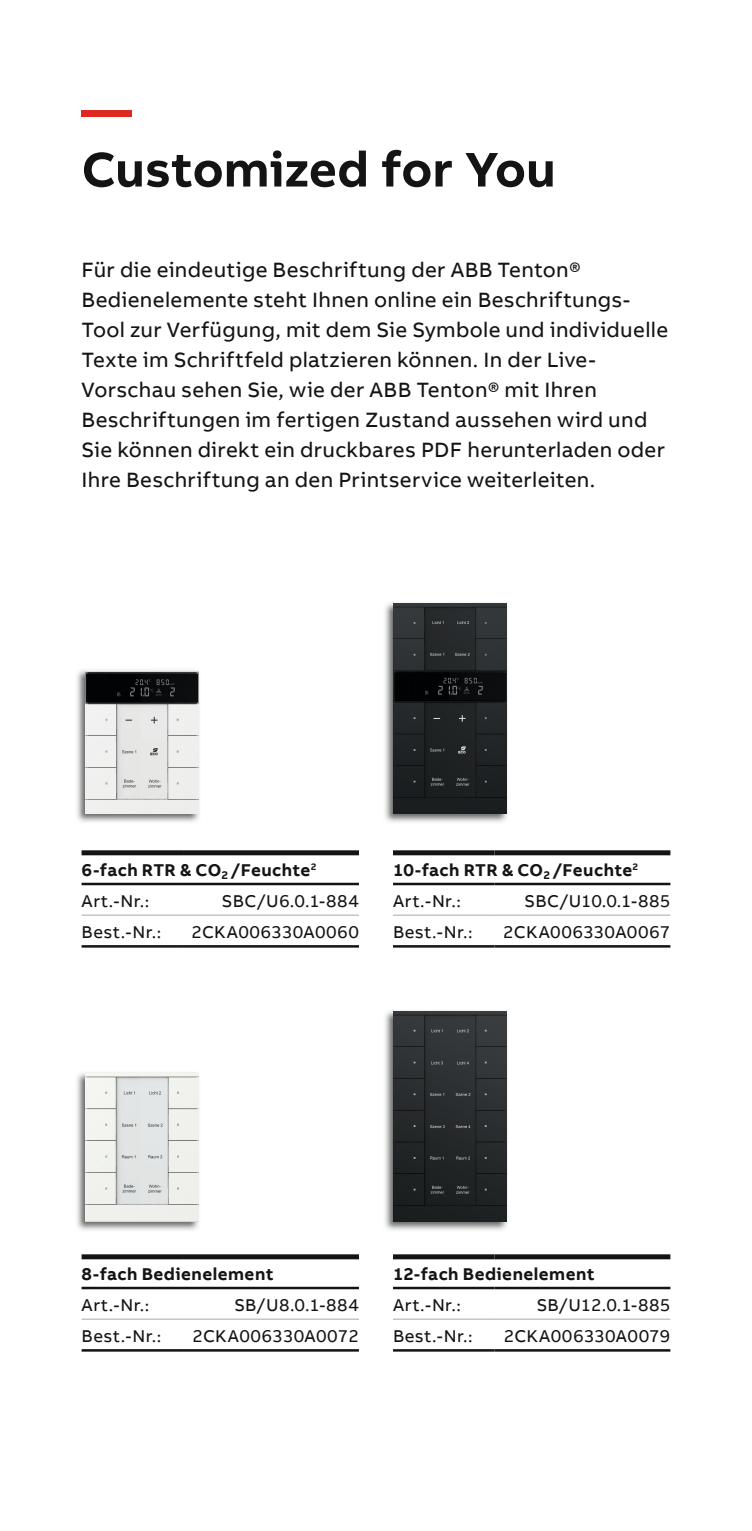
<style>
.page{position:relative;width:752px;height:1531px;background:#fff}
.page>*{position:absolute;margin:0;border:0;box-sizing:border-box;transform-origin:0 0}
.t1{font:700 50px "AB Bvoice";letter-spacing:-.005em;color:#131413}
.t2{font:700 50px "AB Bvoice";color:#de2921}
.t3{font:21.25px/30px "AB Bvoice";letter-spacing:.015em;color:#131413}
.t4{font:17.5px "AB Bvoice";letter-spacing:.02em;color:#131413}
.t5{font:700 17.5px/31.2px "AB Bvoice";letter-spacing:.025em;color:#131413}
.s1{font-weight:400}
</style>
<div class="page">
<img style="left:77px;top:1072px;width:122px;height:158px">
<img style="left:85px;top:1073px;width:113px;height:148px">
<img style="left:385px;top:1011px;width:122px;height:219px">
<img style="left:393px;top:1011px;width:113px;height:211px">
<img style="left:77px;top:670px;width:122px;height:152px">
<img style="left:85px;top:670px;width:113px;height:144px">
<img style="left:385px;top:603px;width:122px;height:219px">
<img style="left:393px;top:603px;width:113px;height:211px">
<div style="left:81px;top:1254px;width:102px;height:5px;background:#131413"></div>
<div style="left:183px;top:1254px;width:176px;height:5px;background:#131413"></div>
<hr style="left:81px;top:1287px;width:102px;height:2px;background:#131413">
<hr style="left:183px;top:1287px;width:176px;height:2px;background:#131413">
<hr style="left:81px;top:1318px;width:102px;height:2px;background:#bababb">
<hr style="left:183px;top:1318px;width:176px;height:2px;background:#bababb">
<hr style="left:81px;top:1349px;width:102px;height:2px;background:#131413">
<hr style="left:183px;top:1349px;width:176px;height:2px;background:#131413">
<div style="left:393px;top:1254px;width:101px;height:5px;background:#131413"></div>
<div style="left:494px;top:1254px;width:176px;height:5px;background:#131413"></div>
<hr style="left:393px;top:1287px;width:101px;height:2px;background:#131413">
<hr style="left:494px;top:1287px;width:176px;height:2px;background:#131413">
<hr style="left:393px;top:1318px;width:101px;height:2px;background:#bababb">
<hr style="left:494px;top:1318px;width:176px;height:2px;background:#bababb">
<hr style="left:393px;top:1349px;width:101px;height:2px;background:#131413">
<hr style="left:494px;top:1349px;width:176px;height:2px;background:#131413">
<div style="left:81px;top:850px;width:102px;height:5px;background:#131413"></div>
<div style="left:183px;top:850px;width:176px;height:5px;background:#131413"></div>
<hr style="left:81px;top:883px;width:102px;height:2px;background:#131413">
<hr style="left:183px;top:883px;width:176px;height:2px;background:#131413">
<hr style="left:81px;top:914px;width:102px;height:2px;background:#bababb">
<hr style="left:183px;top:914px;width:176px;height:2px;background:#bababb">
<hr style="left:81px;top:945px;width:102px;height:2px;background:#131413">
<hr style="left:183px;top:945px;width:176px;height:2px;background:#131413">
<div style="left:393px;top:850px;width:101px;height:5px;background:#131413"></div>
<div style="left:494px;top:850px;width:176px;height:5px;background:#131413"></div>
<hr style="left:393px;top:883px;width:101px;height:2px;background:#131413">
<hr style="left:494px;top:883px;width:176px;height:2px;background:#131413">
<hr style="left:393px;top:914px;width:101px;height:2px;background:#bababb">
<hr style="left:494px;top:914px;width:176px;height:2px;background:#bababb">
<hr style="left:393px;top:945px;width:101px;height:2px;background:#131413">
<hr style="left:494px;top:945px;width:176px;height:2px;background:#131413">
<h1 class="t2" style="left:81px;top:78px;width:51px">—</h1>
<h1 class="t1" style="left:81px;top:138px;width:475px">Customized for You</h1>
<p class="t3" style="left:81px;top:254px;width:587px">Für die eindeutige Beschriftung der ABB Tenton® Bedienelemente steht Ihnen online ein Beschriftungs-Tool zur Verfügung, mit dem Sie Symbole und individuelle Texte im Schriftfeld platzieren können. In der Live-Vorschau sehen Sie, wie der ABB Tenton® mit Ihren Beschriftungen im fertigen Zustand aussehen wird und Sie können direkt ein druckbares PDF herunterladen oder Ihre Beschriftung an den Printservice weiterleiten.</p>
<p class="t5" style="left:81px;top:854px;width:236px">6-fach RTR &amp; CO<sub>2</sub> /Feuchte<sup>2<br></sup><span class="s1">Art.-Nr.:</span></p>
<p class="t4" style="left:222px;top:890px;width:138px">SBC/U6.0.1-884</p>
<p class="t5" style="left:393px;top:854px;width:247px">10-fach RTR &amp; CO<sub>2</sub> /Feuchte<sup>2<br></sup><span class="s1">Art.-Nr.:</span></p>
<p class="t4" style="left:524px;top:890px;width:147px">SBC/U10.0.1-885</p>
<p class="t4" style="left:81px;top:921px;width:81px">Best.-Nr.:</p>
<p class="t4" style="left:191px;top:921px;width:169px">2CKA006330A0060</p>
<p class="t4" style="left:393px;top:921px;width:81px">Best.-Nr.:</p>
<p class="t4" style="left:503px;top:921px;width:169px">2CKA006330A0067</p>
<p class="t5" style="left:81px;top:1258px;width:193px">8-fach Bedienelement</p>
<p class="t4" style="left:81px;top:1294px;width:69px">Art.-Nr.:</p>
<p class="t4" style="left:234px;top:1294px;width:126px">SB/U8.0.1-884</p>
<p class="t4" style="left:81px;top:1325px;width:81px">Best.-Nr.:</p>
<p class="t4" style="left:192px;top:1325px;width:168px">2CKA006330A0072</p>
<p class="t5" style="left:393px;top:1258px;width:203px">12-fach Bedienelement</p>
<p class="t4" style="left:393px;top:1294px;width:69px">Art.-Nr.:</p>
<p class="t4" style="left:536px;top:1294px;width:135px">SB/U12.0.1-885</p>
<p class="t4" style="left:393px;top:1325px;width:81px">Best.-Nr.:</p>
<p class="t4" style="left:503px;top:1325px;width:168px">2CKA006330A0079</p>
</div>
